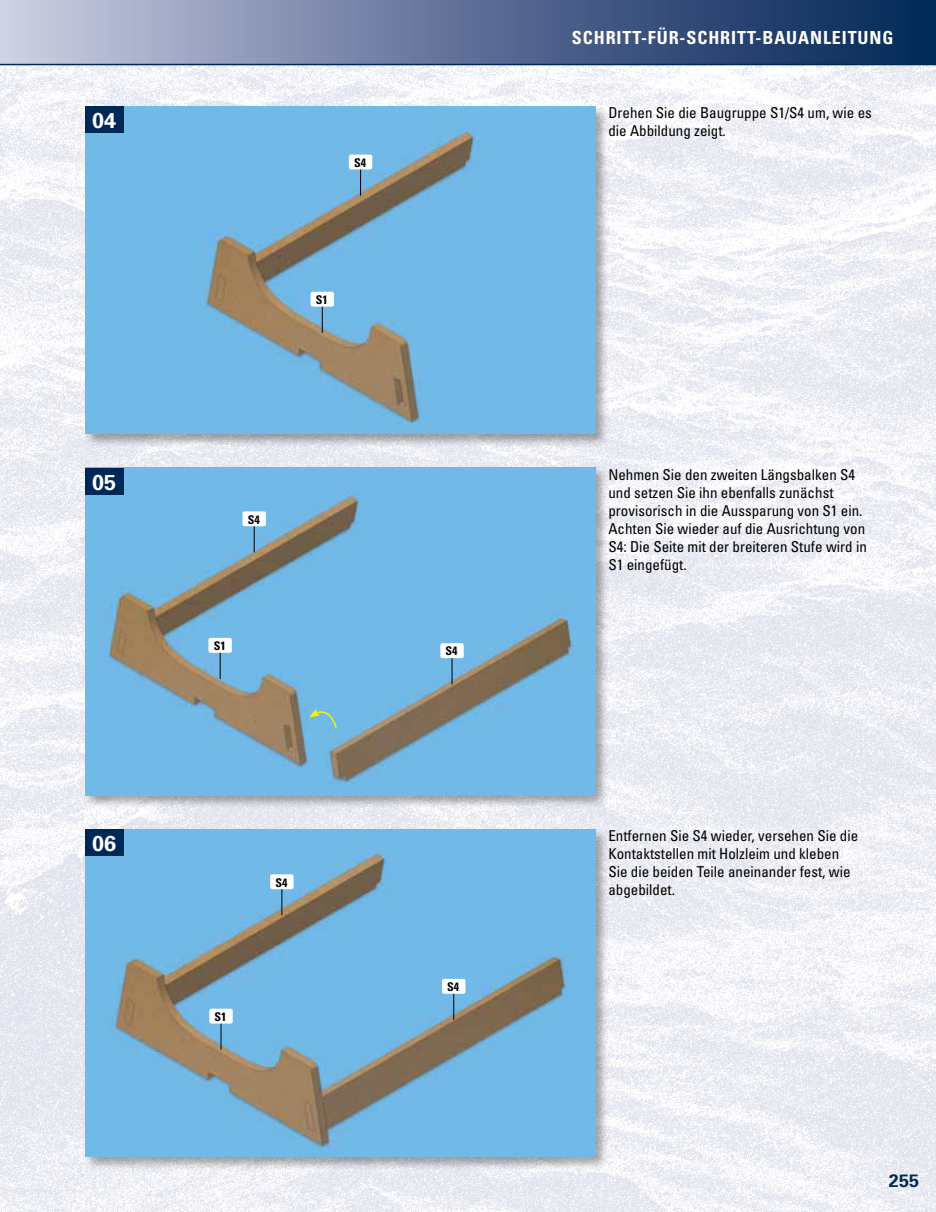
<style>
.page{position:relative;width:936px;height:1212px;background:#fff}
.page>*{position:absolute;margin:0;border:0;box-sizing:border-box;transform-origin:0 0}
.t1{font:700 21.6px "Univers";color:#fff}
.t2{font:700 condensed 18px "Univers";letter-spacing:.05em;color:#fff}
.t3{font:700 18px "Univers";color:#002856}
.t4{font:condensed 15px/18px "Univers";color:#000}
.t5{font:700 condensed 12px "Univers";color:#000}
</style>
<div class="page">
<img style="left:0;top:65px;width:935px;height:1147px">
<div style="left:0;top:0;width:935px;height:64px;background:linear-gradient(to right,#c9c9e0,#001f53)"></div>
<hr style="left:0;top:64px;width:935px;height:1px;background:#002856">
<div style="left:83px;top:104px;width:526px;height:344px;background:#000;opacity:.35"></div>
<img style="left:85px;top:106px;width:510px;height:328px">
<div style="left:85px;top:106px;width:38px;height:27px;background:#002856"></div>
<div style="left:83px;top:827px;width:526px;height:344px;background:#000;opacity:.35"></div>
<img style="left:85px;top:829px;width:510px;height:328px">
<div style="left:85px;top:829px;width:38px;height:27px;background:#002856"></div>
<div style="left:83px;top:465px;width:526px;height:344px;background:#000;opacity:.35"></div>
<img style="left:85px;top:468px;width:510px;height:327px">
<div style="left:85px;top:468px;width:38px;height:27px;background:#002856"></div>
<svg style="left:220px;top:653px;width:1px;height:26px"></svg>
<div style="left:208px;top:638px;width:24px;height:15px;background:#fff;border-radius:2px"></div>
<svg style="left:322px;top:307px;width:1px;height:26px"></svg>
<div style="left:310px;top:292px;width:24px;height:15px;background:#fff;border-radius:2px"></div>
<svg style="left:221px;top:1023px;width:1px;height:27px"></svg>
<div style="left:209px;top:1009px;width:24px;height:14px;background:#fff;border-radius:2px"></div>
<svg style="left:254px;top:526px;width:1px;height:26px"></svg>
<div style="left:242px;top:511px;width:24px;height:15px;background:#fff;border-radius:2px"></div>
<svg style="left:360px;top:169px;width:1px;height:27px"></svg>
<div style="left:349px;top:155px;width:23px;height:14px;background:#fff;border-radius:2px"></div>
<svg style="left:281px;top:889px;width:1px;height:26px"></svg>
<div style="left:270px;top:874px;width:23px;height:15px;background:#fff;border-radius:2px"></div>
<svg style="left:451px;top:658px;width:1px;height:26px"></svg>
<div style="left:440px;top:643px;width:23px;height:15px;background:#fff;border-radius:2px"></div>
<svg style="left:453px;top:994px;width:1px;height:26px"></svg>
<div style="left:442px;top:979px;width:23px;height:15px;background:#fff;border-radius:2px"></div>
<svg style="left:309px;top:706px;width:29px;height:24px"></svg>
<p class="t2" style="left:572px;top:27px;width:323px">SCHRITT-FÜR-SCHRITT-BAUANLEITUNG</p>
<h1 class="t1" style="left:92px;top:108px;width:26px">04</h1>
<p class="t4" style="left:608px;top:104px;width:265px">Drehen Sie die Baugruppe S1/S4 um, wie es die Abbildung zeigt.</p>
<p class="t5" style="left:354px;top:155px;width:13px">S4</p>
<p class="t5" style="left:316px;top:292px;width:13px">S1</p>
<h1 class="t1" style="left:92px;top:469px;width:26px">05</h1>
<p class="t5" style="left:248px;top:512px;width:13px">S4</p>
<p class="t4" style="left:608px;top:465px;width:260px">Nehmen Sie den zweiten Längsbalken S4 und setzen Sie ihn ebenfalls zunächst provisorisch in die Aussparung von S1 ein.<br>Achten Sie wieder auf die Ausrichtung von S4: Die Seite mit der breiteren Stufe wird in S1 eingefügt.</p>
<p class="t5" style="left:214px;top:638px;width:13px">S1</p>
<p class="t5" style="left:445px;top:644px;width:13px">S4</p>
<h1 class="t1" style="left:92px;top:830px;width:26px">06</h1>
<p class="t5" style="left:275px;top:875px;width:13px">S4</p>
<p class="t4" style="left:608px;top:827px;width:251px">Entfernen Sie S4 wieder, versehen Sie die Kontaktstellen mit Holzleim und kleben Sie die beiden Teile aneinander fest, wie abgebildet.</p>
<p class="t5" style="left:447px;top:979px;width:13px">S4</p>
<p class="t5" style="left:214px;top:1009px;width:13px">S1</p>
<p class="t3" style="left:888px;top:1170px;width:32px">255</p>
</div>
